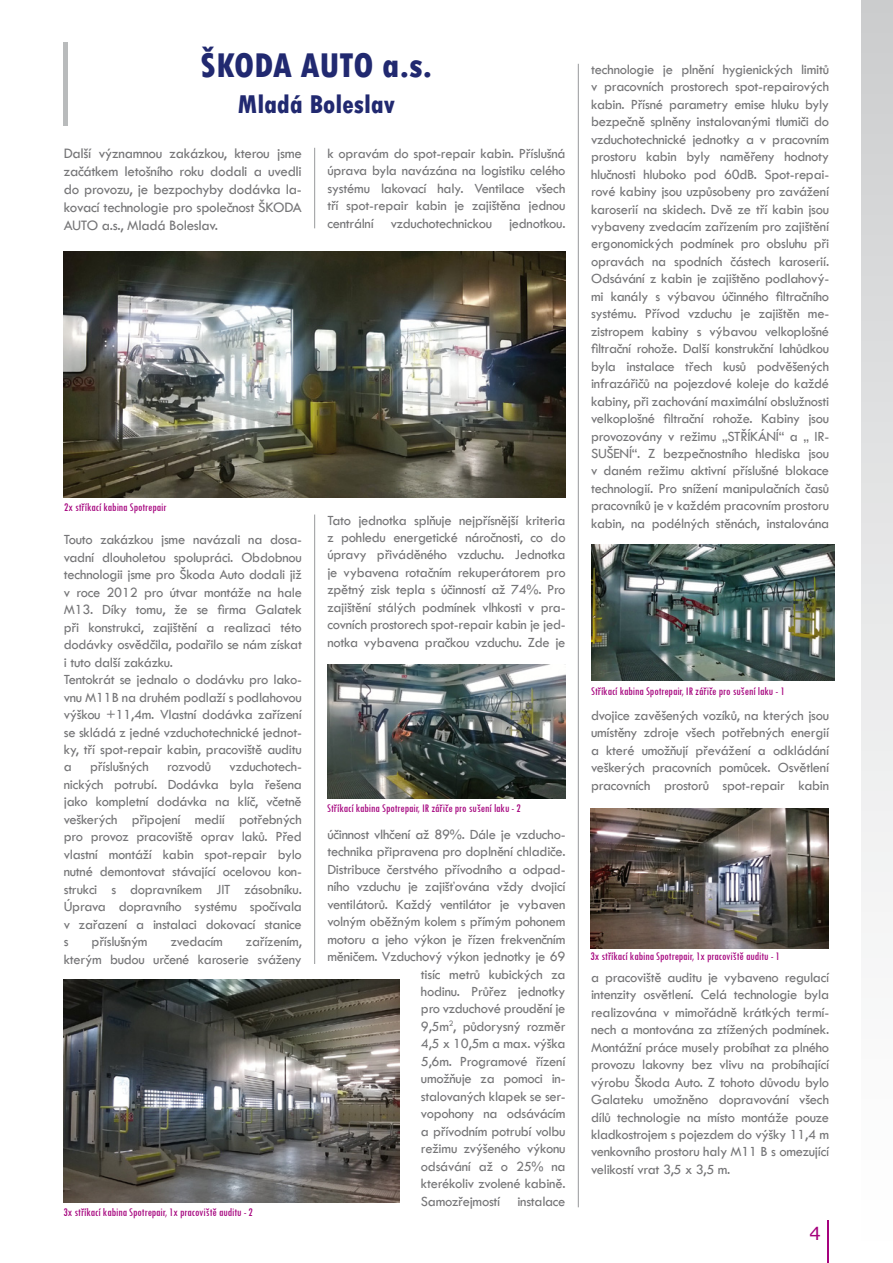
<style>
.page{position:relative;width:893px;height:1263px;background:#fff}
.page>*{position:absolute;margin:0;border:0;box-sizing:border-box;transform-origin:0 0}
.t1{font:800 condensed 36px "Tw Cen";letter-spacing:-.01em;color:#212970}
.t2{font:800 condensed 27px "Tw Cen";color:#212970}
.t3{font:18px "Verdana";color:#a5027d}
.t4{font:15px/18px "Tw Cen";letter-spacing:-.02em;color:#757577;text-align:justify}
.t5{font:14.55px/17.4px "Tw Cen";letter-spacing:-.02em;color:#757577;text-align:justify}
.t6{font:condensed 12px "Tw Cen";color:#a5027d}
</style>
<div class="page">
<img style="left:64px;top:980px;width:336px;height:223px">
<img style="left:327px;top:665px;width:238px;height:133px">
<img style="left:591px;top:544px;width:243px;height:137px">
<img style="left:590px;top:809px;width:238px;height:140px">
<img style="left:64px;top:251px;width:501px;height:247px">
<hr style="left:828px;top:1220px;width:1px;height:43px;background:#a5027d">
<hr style="left:314px;top:514px;width:1px;height:450px;background:#98999b">
<hr style="left:314px;top:148px;width:1px;height:80px;background:#98999b">
<hr style="left:578px;top:64px;width:1px;height:1143px;background:#98999b">
<hr style="left:64px;top:43px;width:4px;height:83px;background:#b9bbbc">
<div style="left:861px;top:0;width:32px;height:1263px;background:linear-gradient(to bottom,#cdcecf,#fff)"></div>
<h1 class="t1" style="left:200px;top:44px;width:233px">ŠKODA AUTO a.s.</h1>
<h2 class="t2" style="left:237px;top:89px;width:159px">Mladá Boleslav</h2>
<p class="t4" style="left:64px;top:144px;width:240px">Další významnou zakázkou, kterou jsme začátkem letošního roku dodali a uvedli do provozu, je bezpochyby dodávka la&shy;kovací technologie pro společnost ŠKODA AUTO a.s., Mladá Boleslav.</p>
<p class="t5" style="left:327px;top:144px;width:240px">k opravám do spot-repair kabin. Příslušná úprava byla navázána na logistiku celého systému lakovací haly. Ventilace všech tří spot-repair kabin je zajištěna jednou centrální vzduchotechnickou jednotkou.</p>
<p class="t6" style="left:64px;top:500px;width:104px">2x stříkací kabina Spotrepair</p>
<p class="t5" style="left:64px;top:531px;width:240px;text-align:left">Touto zakázkou jsme navázali na dosa&shy;vadní dlouholetou spolupráci. Obdobnou technologii jsme pro Škoda Auto dodali již v roce 2012 pro útvar montáže na hale M13. Díky tomu, že se firma Galatek při konstrukci, zajištění a realizaci této dodávky osvědčila, podařilo se nám získat i tuto další zakázku.<br>Tentokrát se jednalo o dodávku pro lako&shy;vnu M11B na druhém podlaží s podlahovou výškou +11,4m. Vlastní dodávka zařízení se skládá z jedné vzduchotechnické jednot&shy;ky, tří spot-repair kabin, pracoviště auditu a</p>
<p class="t5" style="left:64px;top:758px;width:240px;text-indent:166px">vzduchotech&shy;nických potrubí. Dodávka byla řešena jako kompletní dodávka na klíč, včetně veškerých připojení medií potřebných pro provoz pracoviště oprav laků. Před vlastní montáží kabin spot-repair bylo nutné demontovat stávající ocelovou kon&shy;strukci s dopravníkem JIT zásobníku.<br>Úprava dopravního systému spočívala v zařazení a instalaci dokovací stanice s</p>
<p class="t5" style="left:90px;top:758px;width:60px">příslušných</p>
<p class="t5" style="left:167px;top:758px;width:46px">rozvodů</p>
<p class="t5" style="left:92px;top:933px;width:58px">příslušným</p>
<p class="t5" style="left:171px;top:933px;width:54px">zvedacím</p>
<p class="t5" style="left:64px;top:933px;width:240px;text-align:right">zařízením,<br>kterým budou určené karoserie sváženy</p>
<p class="t6" style="left:64px;top:1205px;width:191px">3x stříkací kabina Spotrepair, 1x pracoviště auditu - 2</p>
<p class="t5" style="left:327px;top:511px;width:240px">Tato jednotka splňuje nejpřísnější kriteria z pohledu energetické náročnosti, co do úpravy přiváděného vzduchu. Jednotka je vybavena rotačním rekuperátorem pro zpětný zisk tepla s účinností až 74%. Pro zajištění stálých podmínek vlhkosti v pra&shy;covních prostorech spot-repair kabin je jed&shy;notka vybavena pračkou vzduchu. Zde je</p>
<p class="t6" style="left:327px;top:801px;width:195px">Stříkací kabina Spotrepair, IR zářiče pro sušení laku - 2</p>
<p class="t5" style="left:327px;top:825px;width:240px;text-align:right">účinnost vlhčení až 89%. Dále je vzducho&shy;technika připravena pro doplnění chladiče.<br>Distribuce čerstvého přívodního a odpad&shy;ního vzduchu je zajišťována vždy dvojicí ventilátorů. Každý ventilátor je vybaven volným oběžným kolem s přímým pohonem motoru a jeho výkon je řízen frekvenčním měničem. Vzduchový výkon jednotky je 69 tisíc metrů kubických za<br>hodinu. Průřez jednotky<br>pro vzduchové proudění je<br>9,5m<sup>2</sup>, půdorysný rozměr<br>4,5 x 10,5m a max. výška<br>5,6m. Programové řízení<br>umožňuje za pomoci in-<br>stalovaných klapek se ser-<br>vopohony na odsávácím<br>a přívodním potrubí volbu<br>režimu zvýšeného výkonu<br>odsávání až o 25% na<br>kterékoliv zvolené kabině.<br>Samozřejmostí instalace</p>
<p class="t5" style="left:591px;top:60px;width:240px">technologie je plnění hygienických limitů v pracovních prostorech spot-repairových kabin. Přísné parametry emise hluku byly bezpečně splněny instalovanými tlumiči do vzduchotechnické jednotky a v pracovním prostoru kabin byly naměřeny hodnoty hlučnosti hluboko pod 60dB. Spot-repai&shy;rové kabiny jsou uzpůsobeny pro zavážení karoserií na skidech. Dvě ze tří kabin jsou vybaveny zvedacím zařízením pro zajištění ergonomických podmínek pro obsluhu při opravách na spodních částech karoserií.<br>Odsávání z kabin je zajištěno podlahový&shy;mi kanály s výbavou účinného filtračního systému. Přívod vzduchu je zajištěn me&shy;zistropem kabiny s výbavou velkoplošné filtrační rohože. Další konstrukční lahůdkou byla instalace třech kusů podvěšených infrazářičů na pojezdové koleje do každé kabiny, při zachování maximální obslužnosti velkoplošné filtrační rohože. Kabiny jsou provozovány v režimu „STŘÍKÁNÍ“ a „ IR-SUŠENÍ“. Z bezpečnostního hlediska jsou v daném režimu aktivní příslušné blokace technologií. Pro snížení manipulačních časů pracovníků je v každém pracovním prostoru kabin, na podélných stěnách, instalována</p>
<p class="t6" style="left:591px;top:684px;width:195px">Stříkací kabina Spotrepair, IR zářiče pro sušení laku - 1</p>
<p class="t5" style="left:591px;top:706px;width:240px">dvojice zavěšených vozíků, na kterých jsou umístěny zdroje všech potřebných energií a které umožňují převážení a odkládání veškerých pracovních pomůcek. Osvětlení pracovních prostorů spot-repair kabin</p>
<p class="t6" style="left:590px;top:949px;width:191px">3x stříkací kabina Spotrepair, 1x pracoviště auditu - 1</p>
<p class="t5" style="left:591px;top:968px;width:240px">a pracoviště auditu je vybaveno regulací intenzity osvětlení. Celá technologie byla realizována v mimořádně krátkých termí&shy;nech a montována za ztížených podmínek.<br>Montážní práce musely probíhat za plného provozu lakovny bez vlivu na probíhající výrobu Škoda Auto. Z tohoto důvodu bylo Galateku umožněno dopravování všech dílů technologie na místo montáže pouze kladkostrojem s pojezdem do výšky 11,4 m venkovního prostoru haly M11 B s omezující velikostí vrat 3,5 x 3,5 m.</p>
<p class="t3" style="left:809px;top:1220px;width:13px">4</p>
</div>
